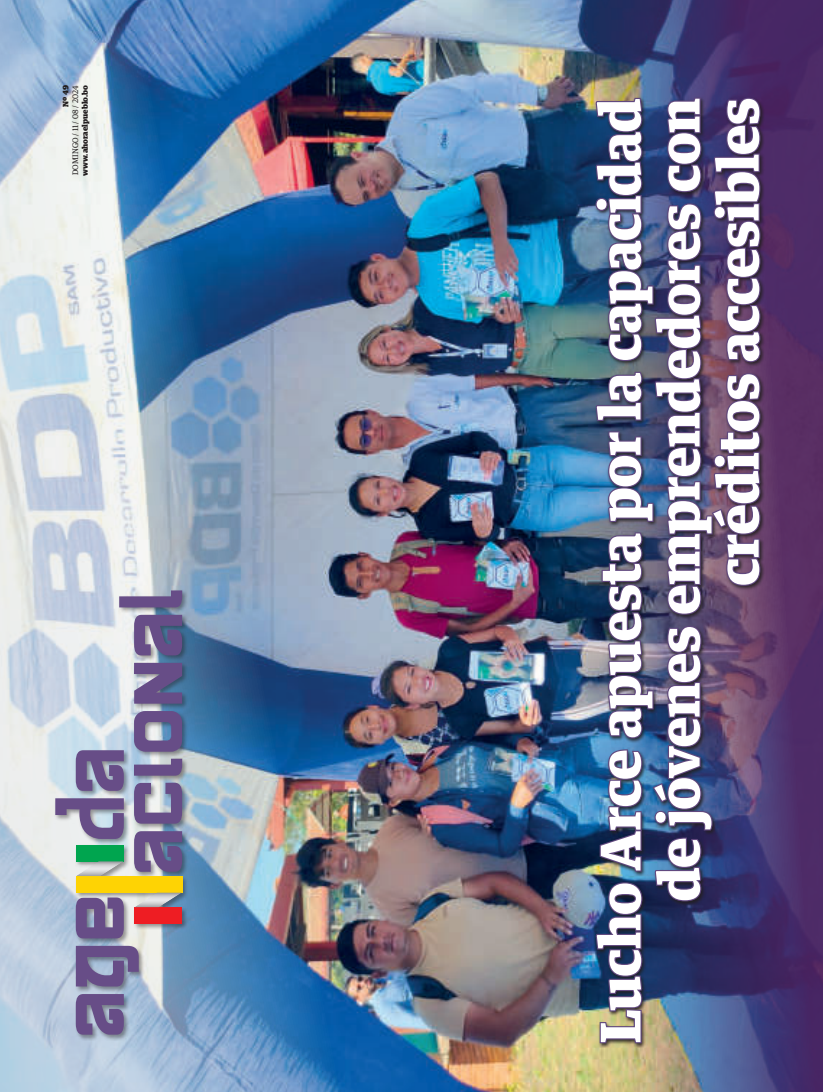
<style>
.page{position:relative;width:823px;height:1092px;background:#fff}
.page>*{position:absolute;margin:0;border:0;box-sizing:border-box;transform-origin:0 0}
.t1{font:900 55px/59px "Guardian Egyptian Text";letter-spacing:-.015em;color:#fff;text-align:right}
.t2{font:900 8px "Guardian Egyptian";color:#231f20}
.t3{font:8px "Guardian Egyptian";letter-spacing:.02em;color:#231f20}
</style>
<div class="page">
<img style="left:342px;top:0;width:174px;height:1091px">
<img style="left:516px;top:0;width:306px;height:1091px">
<img style="left:0;top:0;width:342px;height:1091px">
<div style="left:54px;top:589px;width:134px;height:451px;background:#231f20;opacity:.45"></div>
<div style="left:134px;top:907px;width:48px;height:16px;background:#ee1d23"></div>
<div style="left:76px;top:844px;width:48px;height:17px;background:#00a54f"></div>
<div style="left:76px;top:876px;width:106px;height:16px;background:#fed304"></div>
<svg style="left:134px;top:892px;width:48px;height:15px"></svg>
<svg style="left:76px;top:861px;width:48px;height:15px"></svg>
<svg style="left:76px;top:993px;width:48px;height:41px;background:#736292"></svg>
<svg style="left:76px;top:945px;width:63px;height:41px;background:#766b99"></svg>
<svg style="left:55px;top:798px;width:69px;height:40px;background:#9489ab"></svg>
<svg style="left:134px;top:782px;width:48px;height:41px;background:#8b7ea4"></svg>
<svg style="left:134px;top:758px;width:48px;height:17px"></svg>
<svg style="left:134px;top:711px;width:48px;height:40px;background:#776b99"></svg>
<svg style="left:134px;top:662px;width:48px;height:41px;background:#6f6191"></svg>
<svg style="left:119px;top:590px;width:63px;height:17px"></svg>
<svg style="left:76px;top:750px;width:48px;height:40px;background:#746393"></svg>
<svg style="left:134px;top:831px;width:48px;height:40px;background:#716090"></svg>
<svg style="left:134px;top:614px;width:48px;height:41px;background:#6e5e8f"></svg>
<svg style="left:76px;top:897px;width:48px;height:41px;background:#776493"></svg>
<div style="left:594px;top:96px;width:170px;height:952px;background:#231f20;opacity:.9"></div>
<p class="t2" style="left:62px;top:107px;width:23px;rotate:-90deg">Nº 49</p>
<p class="t3" style="left:72px;top:175px;width:91px;rotate:-90deg">DOMINGO / 11 / 08 / 2024</p>
<p class="t2" style="left:82px;top:175px;width:92px;rotate:-90deg">www.ahoraelpueblo.bo</p>
<p class="t1" style="left:594px;top:1043px;width:947px;rotate:-90deg">Lucho Arce apuesta por la capacidad de jóvenes emprendedores con créditos accesibles</p>
</div>
